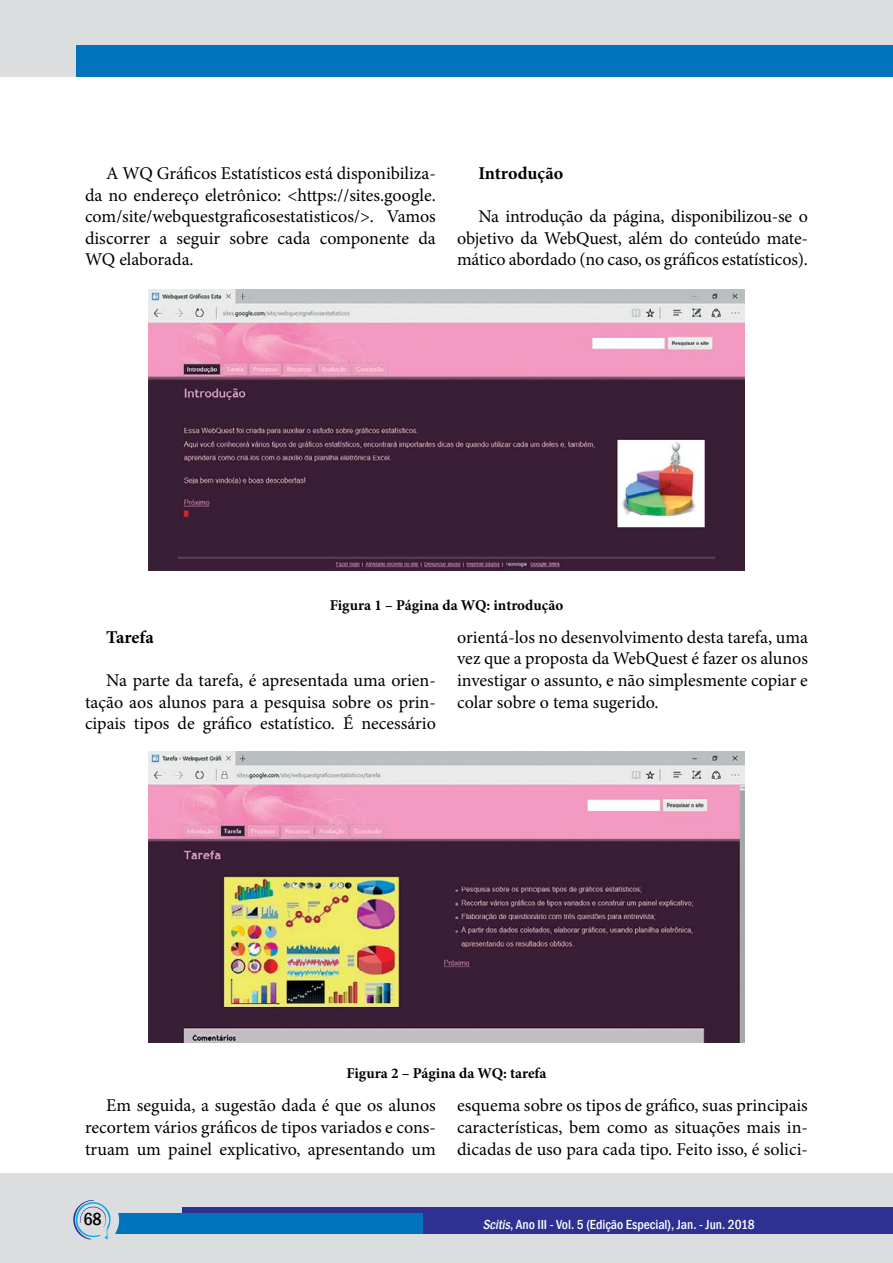
<style>
.page{position:relative;width:893px;height:1263px;background:#fff}
.page>*{position:absolute;margin:0;border:0;box-sizing:border-box;transform-origin:0 0}
.t1{font:18px/21.6px "Minion Pro";letter-spacing:-.005em;color:#000;text-align:justify}
.t2{font:700 18px "Minion Pro";letter-spacing:-.005em;color:#000}
.t3{font:500 condensed 18px "Franklin Gothic";color:#000}
.t4{font:700 15px "Minion Pro";color:#000}
.t5{font:500 condensed 13.5px "Franklin Gothic";color:#fff}
.s1{font-style:italic}
</style>
<div class="page">
<div style="left:0;top:0;width:893px;height:77px;background:#dcddde"></div>
<div style="left:77px;top:45px;width:816px;height:32px;background:#0073bc"></div>
<div style="left:0;top:1174px;width:893px;height:89px;background:#dcddde"></div>
<div style="left:182px;top:1208px;width:711px;height:26px;background:#2e3092"></div>
<div style="left:115px;top:1214px;width:308px;height:20px;background:#0073bc"></div>
<svg style="left:73px;top:1200px;width:46px;height:40px"></svg>
<img style="left:149px;top:290px;width:595px;height:280px">
<img style="left:149px;top:751px;width:595px;height:291px">
<p class="t1" style="left:85px;top:162px;width:352px;text-indent:21px">A WQ Gráficos Estatísticos está disponibiliza&shy;da no endereço eletrônico: &lt;https://sites.google. com/site/webquestgraficosestatisticos/&gt;. Vamos discorrer a seguir sobre cada componente da WQ elaborada.</p>
<p class="t2" style="left:478px;top:160px;width:86px">Introdução</p>
<p class="t1" style="left:457px;top:206px;width:352px;text-indent:21px">Na introdução da página, disponibilizou-se o objetivo da WebQuest, além do conteúdo mate&shy;mático abordado (no caso, os gráficos estatísticos).</p>
<p class="t4" style="left:330px;top:594px;width:235px">Figura 1 – Página da WQ: introdução</p>
<p class="t2" style="left:106px;top:624px;width:49px">Tarefa</p>
<p class="t1" style="left:85px;top:669px;width:352px;text-indent:21px">Na parte da tarefa, é apresentada uma orien&shy;tação aos alunos para a pesquisa sobre os prin&shy;cipais tipos de gráfico estatístico. É necessário</p>
<p class="t1" style="left:457px;top:626px;width:352px">orientá-los no desenvolvimento desta tarefa, uma vez que a proposta da WebQuest é fazer os alunos investigar o assunto, e não simplesmente copiar e colar sobre o tema sugerido.</p>
<p class="t4" style="left:346px;top:1063px;width:202px">Figura 2 – Página da WQ: tarefa</p>
<p class="t1" style="left:85px;top:1095px;width:352px;text-indent:21px">Em seguida, a sugestão dada é que os alunos recortem vários gráficos de tipos variados e cons&shy;truam um painel explicativo, apresentando um</p>
<p class="t1" style="left:457px;top:1095px;width:352px">esquema sobre os tipos de gráfico, suas principais características, bem como as situações mais in&shy;dicadas de uso para cada tipo. Feito isso, é solici-</p>
<p class="t3" style="left:83px;top:1207px;width:20px">68</p>
<p class="t5" style="left:483px;top:1215px;width:273px"><span class="s1">Scitis</span>, Ano III - Vol. 5 (Edição Especial), Jan. - Jun. 2018</p>
</div>
